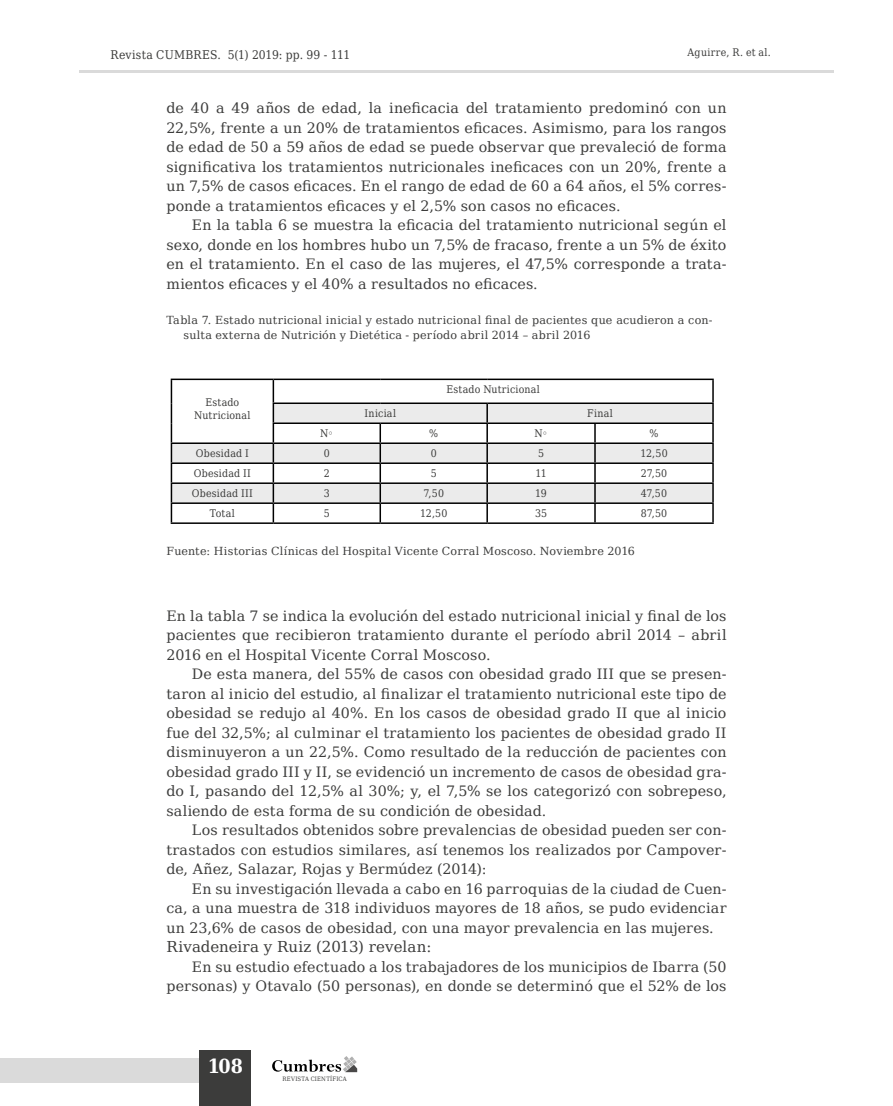
<style>
.page{position:relative;width:893px;height:1106px;background:#fff}
.page>*{position:absolute;margin:0;border:0;box-sizing:border-box;transform-origin:0 0}
.t1{font:700 19.5px "DejaVu Serif Condensed";color:#fff}
.t2{font:15px "DejaVu Serif";letter-spacing:.005em;color:#3c3c3b}
.t3{font:14.25px/19.5px "DejaVu Serif";letter-spacing:.01em;color:#3c3c3b;text-align:justify}
.t4{font:12px "DejaVu Serif Condensed";letter-spacing:.015em;color:#3c3c3b}
.t5{font:11.1px/15px "DejaVu Serif";letter-spacing:.02em;color:#3c3c3b}
.t6{font:10.5px/12.8px "DejaVu Serif Condensed";letter-spacing:.02em;color:#3c3c3b;text-align:center}
.t7{font:6px "DejaVu Serif Condensed";letter-spacing:.03em;color:#3c3c3b}
</style>
<div class="page">
<div style="left:0;top:1058px;width:205px;height:24px;background:#dadada"></div>
<hr style="left:79px;top:70px;width:754px;height:3px;background:#dadada">
<div style="left:200px;top:1050px;width:51px;height:56px;background:#3c3c3b"></div>
<svg style="left:272px;top:1056px;width:85px;height:16px"></svg>
<svg style="left:172px;top:403px;width:540px;height:99px;fill:#ebebeb"></svg>
<hr style="left:171px;top:378px;width:102px;height:2px;background:#000">
<hr style="left:273px;top:378px;width:107px;height:2px;background:#000">
<hr style="left:380px;top:378px;width:107px;height:2px;background:#000">
<hr style="left:487px;top:378px;width:108px;height:2px;background:#000">
<hr style="left:595px;top:378px;width:119px;height:2px;background:#000">
<hr style="left:712px;top:380px;width:2px;height:22px;background:#000">
<hr style="left:273px;top:402px;width:107px;height:2px;background:#000">
<hr style="left:380px;top:402px;width:107px;height:2px;background:#000">
<hr style="left:487px;top:402px;width:108px;height:2px;background:#000">
<hr style="left:595px;top:402px;width:119px;height:2px;background:#000">
<hr style="left:273px;top:422px;width:107px;height:2px;background:#000">
<hr style="left:380px;top:422px;width:107px;height:2px;background:#000">
<hr style="left:487px;top:422px;width:108px;height:2px;background:#000">
<hr style="left:595px;top:422px;width:119px;height:2px;background:#000">
<hr style="left:171px;top:442px;width:102px;height:2px;background:#000">
<hr style="left:273px;top:442px;width:107px;height:2px;background:#000">
<hr style="left:380px;top:442px;width:107px;height:2px;background:#000">
<hr style="left:487px;top:442px;width:108px;height:2px;background:#000">
<hr style="left:595px;top:442px;width:119px;height:2px;background:#000">
<hr style="left:171px;top:462px;width:102px;height:2px;background:#000">
<hr style="left:273px;top:462px;width:107px;height:2px;background:#000">
<hr style="left:380px;top:462px;width:107px;height:2px;background:#000">
<hr style="left:487px;top:462px;width:108px;height:2px;background:#000">
<hr style="left:595px;top:462px;width:119px;height:2px;background:#000">
<hr style="left:171px;top:482px;width:102px;height:2px;background:#000">
<hr style="left:273px;top:482px;width:107px;height:2px;background:#000">
<hr style="left:380px;top:482px;width:107px;height:2px;background:#000">
<hr style="left:487px;top:482px;width:108px;height:2px;background:#000">
<hr style="left:595px;top:482px;width:119px;height:2px;background:#000">
<hr style="left:171px;top:502px;width:102px;height:2px;background:#000">
<svg style="left:171px;top:380px;width:1px;height:142px"></svg>
<hr style="left:273px;top:502px;width:107px;height:2px;background:#000">
<svg style="left:273px;top:380px;width:1px;height:142px"></svg>
<hr style="left:380px;top:502px;width:107px;height:2px;background:#000">
<svg style="left:379px;top:424px;width:2px;height:98px"></svg>
<hr style="left:487px;top:502px;width:108px;height:2px;background:#000">
<svg style="left:486px;top:404px;width:2px;height:118px"></svg>
<hr style="left:595px;top:502px;width:119px;height:2px;background:#000">
<svg style="left:594px;top:424px;width:2px;height:98px"></svg>
<svg style="left:712px;top:404px;width:2px;height:118px"></svg>
<hr style="left:171px;top:522px;width:102px;height:2px;background:#000">
<hr style="left:273px;top:522px;width:107px;height:2px;background:#000">
<hr style="left:380px;top:522px;width:107px;height:2px;background:#000">
<hr style="left:487px;top:522px;width:108px;height:2px;background:#000">
<hr style="left:595px;top:522px;width:119px;height:2px;background:#000">
<p class="t6" style="left:687px;top:45px;width:85px">Aguirre, R. et al.</p>
<p class="t4" style="left:111px;top:46px;width:241px">Revista CUMBRES. 5(1) 2019: pp. 99 - 111</p>
<p class="t3" style="left:166px;top:98px;width:562px">de 40 a 49 años de edad, la ineficacia del tratamiento predominó con un 22,5%, frente a un 20% de tratamientos eficaces. Asimismo, para los rangos de edad de 50 a 59 años de edad se puede observar que prevaleció de forma significativa los tratamientos nutricionales ineficaces con un 20%, frente a un 7,5% de casos eficaces. En el rango de edad de 60 a 64 años, el 5% corres&shy;ponde a tratamientos eficaces y el 2,5% son casos no eficaces.</p>
<p class="t3" style="left:166px;top:215px;width:562px;text-indent:26px">En la tabla 6 se muestra la eficacia del tratamiento nutricional según el sexo, donde en los hombres hubo un 7,5% de fracaso, frente a un 5% de éxito en el tratamiento. En el caso de las mujeres, el 47,5% corresponde a trata&shy;mientos eficaces y el 40% a resultados no eficaces.</p>
<p class="t5" style="left:183px;top:312px;width:531px;text-indent:-17px">Tabla 7. Estado nutricional inicial y estado nutricional final de pacientes que acudieron a con&shy;sulta externa de Nutrición y Dietética - período abril 2014 – abril 2016</p>
<p class="t6" style="left:194px;top:396px;width:58px">Estado<br>Nutricional</p>
<p class="t6" style="left:446px;top:383px;width:95px">Estado Nutricional</p>
<p class="t6" style="left:364px;top:407px;width:33px">Inicial</p>
<p class="t6" style="left:587px;top:407px;width:27px">Final</p>
<p class="t6" style="left:320px;top:427px;width:15px">N◦</p>
<p class="t6" style="left:429px;top:427px;width:10px">%</p>
<p class="t6" style="left:534px;top:427px;width:15px">N◦</p>
<p class="t6" style="left:649px;top:427px;width:10px">%</p>
<p class="t6" style="left:196px;top:447px;width:54px">Obesidad I</p>
<p class="t6" style="left:324px;top:447px;width:8px">0</p>
<p class="t6" style="left:431px;top:447px;width:8px">0</p>
<p class="t6" style="left:538px;top:447px;width:8px">5</p>
<p class="t6" style="left:640px;top:447px;width:29px">12,50</p>
<p class="t6" style="left:194px;top:467px;width:58px">Obesidad II</p>
<p class="t6" style="left:324px;top:467px;width:8px">2</p>
<p class="t6" style="left:431px;top:467px;width:8px">5</p>
<p class="t6" style="left:535px;top:467px;width:13px">11</p>
<p class="t6" style="left:641px;top:467px;width:28px">27,50</p>
<p class="t6" style="left:192px;top:487px;width:62px">Obesidad III</p>
<p class="t6" style="left:324px;top:487px;width:8px">3</p>
<p class="t6" style="left:423px;top:487px;width:22px">7,50</p>
<p class="t6" style="left:535px;top:487px;width:13px">19</p>
<p class="t6" style="left:641px;top:487px;width:28px">47,50</p>
<p class="t6" style="left:210px;top:507px;width:26px">Total</p>
<p class="t6" style="left:324px;top:507px;width:8px">5</p>
<p class="t6" style="left:420px;top:507px;width:29px">12,50</p>
<p class="t6" style="left:535px;top:507px;width:14px">35</p>
<p class="t6" style="left:641px;top:507px;width:28px">87,50</p>
<p class="t5" style="left:166px;top:543px;width:470px">Fuente: Historias Clínicas del Hospital Vicente Corral Moscoso. Noviembre 2016</p>
<p class="t3" style="left:166px;top:605px;width:562px">En la tabla 7 se indica la evolución del estado nutricional inicial y final de los pacientes que recibieron tratamiento durante el período abril 2014 – abril 2016 en el Hospital Vicente Corral Moscoso.</p>
<p class="t3" style="left:166px;top:664px;width:562px;text-indent:26px">De esta manera, del 55% de casos con obesidad grado III que se presen&shy;taron al inicio del estudio, al finalizar el tratamiento nutricional este tipo de obesidad se redujo al 40%. En los casos de obesidad grado II que al inicio fue del 32,5%; al culminar el tratamiento los pacientes de obesidad grado II disminuyeron a un 22,5%. Como resultado de la reducción de pacientes con obesidad grado III y II, se evidenció un incremento de casos de obesidad gra&shy;do I, pasando del 12,5% al 30%; y, el 7,5% se los categorizó con sobrepeso, saliendo de esta forma de su condición de obesidad.</p>
<p class="t3" style="left:166px;top:819px;width:562px;text-indent:26px">Los resultados obtenidos sobre prevalencias de obesidad pueden ser con&shy;trastados con estudios similares, así tenemos los realizados por Campover&shy;de, Añez, Salazar, Rojas y Bermúdez (2014):</p>
<p class="t3" style="left:166px;top:878px;width:562px;text-indent:26px">En su investigación llevada a cabo en 16 parroquias de la ciudad de Cuen&shy;ca, a una muestra de 318 individuos mayores de 18 años, se pudo evidenciar un 23,6% de casos de obesidad, con una mayor prevalencia en las mujeres.</p>
<p class="t2" style="left:166px;top:935px;width:266px">Rivadeneira y Ruiz (2013) revelan:</p>
<p class="t3" style="left:166px;top:956px;width:562px;text-align:right">En su estudio efectuado a los trabajadores de los municipios de Ibarra (50 personas) y Otavalo (50 personas), en donde se determinó que el 52% de los</p>
<h1 class="t1" style="left:208px;top:1050px;width:37px">108</h1>
<p class="t7" style="left:282px;top:1073px;width:66px">REVISTA CIENTÍFICA</p>
</div>
